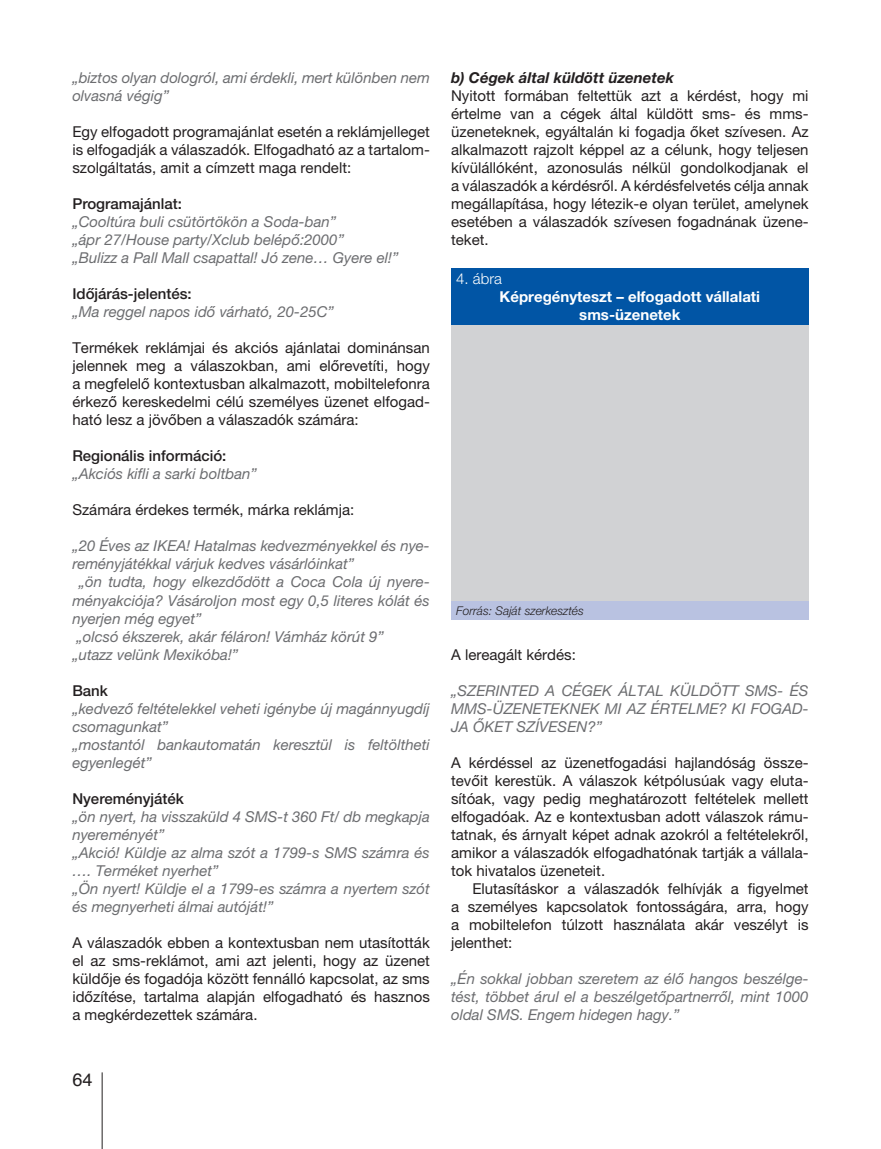
<style>
.page{position:relative;width:881px;height:1149px;background:#fff}
.page>*{position:absolute;margin:0;border:0;box-sizing:border-box;transform-origin:0 0}
.t1{font:18px "Helvetica";color:#231f20}
.t2{font:15px/18px "Helvetica Neue LT Pro";color:#231f20;text-align:justify}
.t3{font:italic 15px/18px "Helvetica Neue LT Pro";color:#6c6d70}
.t4{font:500 15px "Helvetica Neue LT Pro";color:#231f20}
.t5{font:700 15px/18px "Helvetica Neue LT Pro";color:#fff;text-align:center}
.t6{font:italic 700 15px "Helvetica Neue LT Pro";color:#231f20}
.t7{font:300 15px "Helvetica Neue LT Pro";color:#fff}
.t8{font:italic 300 12px "Helvetica Neue LT Pro";color:#231f20}
</style>
<div class="page">
<hr style="left:102px;top:1071px;width:1px;height:77px;background:#231f20">
<div style="left:451px;top:324px;width:357px;height:277px;background:#d1d2d4"></div>
<div style="left:451px;top:601px;width:357px;height:19px;background:#b9c2e1"></div>
<div style="left:451px;top:268px;width:357px;height:56px;background:#0155a5"></div>
<p class="t3" style="left:72px;top:68px;width:359px">„biztos olyan dologról, ami érdekli, mert különben nem olvasná végig”</p>
<p class="t2" style="left:72px;top:122px;width:359px">Egy elfogadott programajánlat esetén a reklámjelleget is elfogadják a válaszadók. Elfogadható az a tartalom&shy;szolgáltatás, amit a címzett maga rendelt:</p>
<p class="t4" style="left:72px;top:195px;width:111px">Programajánlat:</p>
<p class="t3" style="left:72px;top:212px;width:327px">„Cooltúra buli csütörtökön a Soda-ban”<br>„ápr 27/House party/Xclub belépő:2000”<br>„Bulizz a Pall Mall csapattal! Jó zene… Gyere el!”</p>
<p class="t4" style="left:72px;top:285px;width:121px">Időjárás-jelentés:</p>
<p class="t3" style="left:72px;top:302px;width:263px">„Ma reggel napos idő várható, 20-25C”</p>
<p class="t2" style="left:72px;top:338px;width:359px">Termékek reklámjai és akciós ajánlatai dominánsan jelennek meg a válaszokban, ami előrevetíti, hogy a megfelelő kontextusban alkalmazott, mobiltelefonra érkező kereskedelmi célú személyes üzenet elfogad&shy;ható lesz a jövőben a válaszadók számára:</p>
<p class="t4" style="left:72px;top:447px;width:155px">Regionális információ:</p>
<p class="t3" style="left:72px;top:464px;width:186px">„Akciós kifli a sarki boltban”</p>
<p class="t2" style="left:72px;top:500px;width:283px">Számára érdekes termék, márka reklámja:</p>
<p class="t3" style="left:72px;top:536px;width:359px">„20 Éves az IKEA! Hatalmas kedvezményekkel és nye-</p>
<p class="t3" style="left:72px;top:554px;width:283px">reményjátékkal várjuk kedves vásárlóinkat”</p>
<p class="t3" style="left:79px;top:572px;width:352px">„ön tudta, hogy elkezdődött a Coca Cola új nyere-</p>
<p class="t3" style="left:72px;top:590px;width:359px">ményakciója? Vásároljon most egy 0,5 literes kólát és</p>
<p class="t3" style="left:72px;top:608px;width:131px">nyerjen még egyet”</p>
<p class="t3" style="left:76px;top:626px;width:309px">„olcsó ékszerek, akár féláron! Vámház körút 9”</p>
<p class="t3" style="left:72px;top:644px;width:167px">„utazz velünk Mexikóba!”</p>
<p class="t4" style="left:72px;top:681px;width:37px">Bank</p>
<p class="t3" style="left:72px;top:698px;width:359px">„kedvező feltételekkel veheti igénybe új magánnyugdíj csomagunkat”<br>„mostantól bankautomatán keresztül is feltöltheti egyenlegét”</p>
<p class="t4" style="left:72px;top:789px;width:113px">Nyereményjáték</p>
<p class="t3" style="left:72px;top:806px;width:359px">„ön nyert, ha visszaküld 4 SMS-t 360 Ft/ db megkapja nyereményét”<br>„Akció! Küldje az alma szót a 1799-s SMS számra és …. Terméket nyerhet”<br>„Ön nyert! Küldje el a 1799-es számra a nyertem szót és megnyerheti álmai autóját!”</p>
<p class="t2" style="left:72px;top:932px;width:359px">A válaszadók ebben a kontextusban nem utasították el az sms-reklámot, ami azt jelenti, hogy az üzenet küldője és fogadója között fennálló kapcsolat, az sms időzítése, tartalma alapján elfogadható és hasznos a megkérdezettek számára.</p>
<p class="t1" style="left:72px;top:1065px;width:22px">64</p>
<p class="t6" style="left:451px;top:68px;width:224px">b) Cégek által küldött üzenetek</p>
<p class="t2" style="left:451px;top:86px;width:359px">Nyitott formában feltettük azt a kérdést, hogy mi értelme van a cégek által küldött sms- és mms&shy;üzeneteknek, egyáltalán ki fogadja őket szívesen. Az alkalmazott rajzolt képpel az a célunk, hogy teljesen kívülállóként, azonosulás nélkül gondolkodjanak el a válaszadók a kérdésről. A kérdésfelvetés célja annak megállapítása, hogy létezik-e olyan terület, amelynek esetében a válaszadók szívesen fogadnának üzene&shy;teket.</p>
<p class="t7" style="left:456px;top:269px;width:47px">4. ábra</p>
<p class="t5" style="left:499px;top:287px;width:262px">Képregényteszt – elfogadott vállalati sms-üzenetek</p>
<p class="t8" style="left:456px;top:603px;width:129px">Forrás: Saját szerkesztés</p>
<p class="t2" style="left:451px;top:644px;width:126px">A lereagált kérdés:</p>
<p class="t3" style="left:451px;top:680px;width:359px;text-align:justify">„SZERINTED A CÉGEK ÁLTAL KÜLDÖTT SMS- ÉS MMS-ÜZENETEKNEK MI AZ ÉRTELME? KI FOGAD-JA ŐKET SZÍVESEN?”</p>
<p class="t2" style="left:451px;top:752px;width:359px">A kérdéssel az üzenetfogadási hajlandóság össze&shy;tevőit kerestük. A válaszok kétpólusúak vagy eluta&shy;sítóak, vagy pedig meghatározott feltételek mellett elfogadóak. Az e kontextusban adott válaszok rámu&shy;tatnak, és árnyalt képet adnak azokról a feltételekről, amikor a válaszadók elfogadhatónak tartják a vállala&shy;tok hivatalos üzeneteit.</p>
<p class="t2" style="left:451px;top:878px;width:359px;text-indent:21px">Elutasításkor a válaszadók felhívják a figyelmet a személyes kapcsolatok fontosságára, arra, hogy a mobiltelefon túlzott használata akár veszélyt is jelenthet:</p>
<p class="t3" style="left:451px;top:968px;width:359px;text-align:justify">„Én sokkal jobban szeretem az élő hangos beszélge&shy;tést, többet árul el a beszélgetőpartnerről, mint 1000 oldal SMS. Engem hidegen hagy.”</p>
</div>
